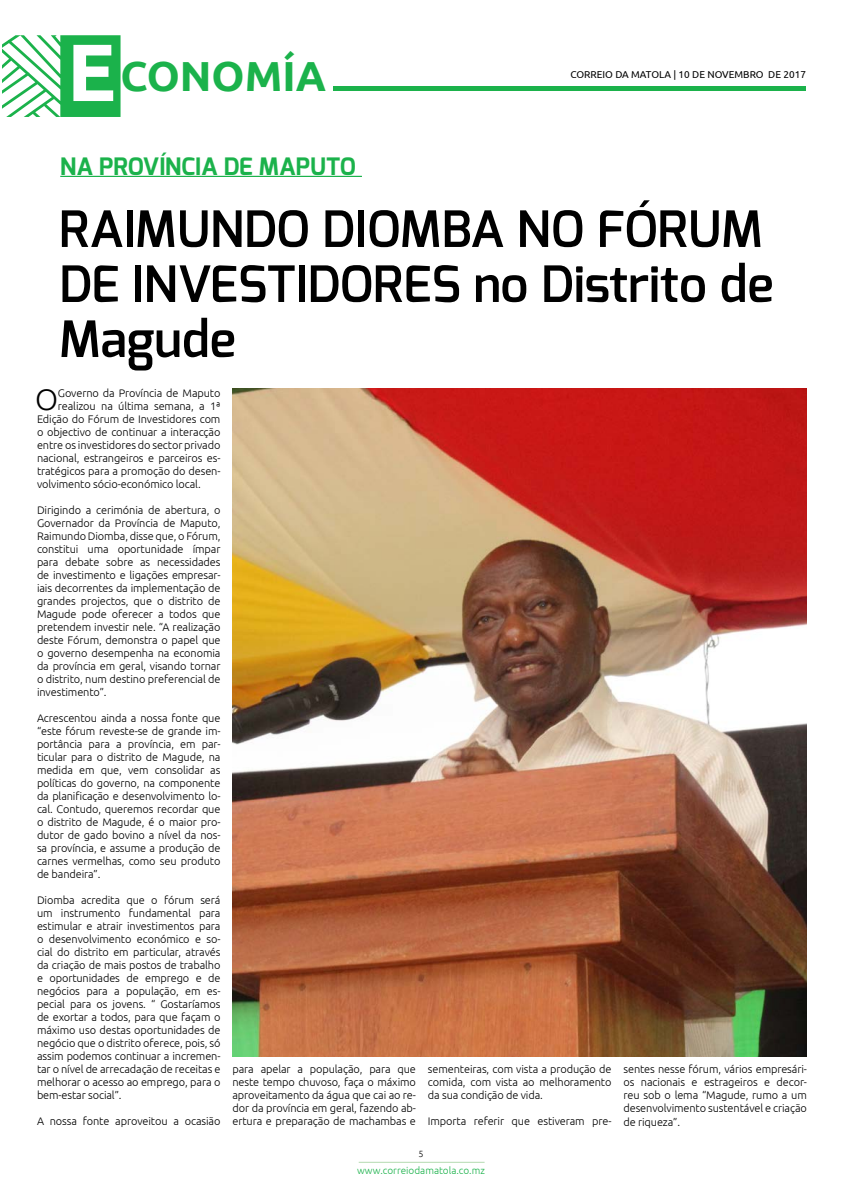
<style>
.page{position:relative;width:842px;height:1191px;background:#fff}
.page>*{position:absolute;margin:0;border:0;box-sizing:border-box;transform-origin:0 0}
.t1{font:600 50px/55px "Exo";color:#000}
.t2{font:700 42px "Ubuntu";color:#1bb24b}
.t3{font:300 29.8px "Ubuntu";color:#000}
.t4{font:700 24px "Exo";color:#1bb24b}
.t5{font:300 11px/13px "Ubuntu";letter-spacing:-.01em;color:#000;text-align:justify}
.t6{font:10px "Ubuntu";color:#000}
.t7{font:300 10px "Ubuntu";color:#1bb24b}
.t8{font:300 9px "Ubuntu";color:#000}
.s1{font-size:81px;color:#fff}
</style>
<div class="page">
<svg style="left:2px;top:35px;width:119px;height:82px"></svg>
<hr style="left:359px;top:1161px;width:126px;height:1px;background:#b4dbb0">
<div style="left:334px;top:86px;width:472px;height:5px;background:#1bb24b"></div>
<img style="left:232px;top:388px;width:575px;height:668px">
<hr style="left:60px;top:176px;width:302px;height:1px;background:#1bb24b">
<h2 class="t2" style="left:67px;top:51px;width:261px"><span class="s1">E</span>CONOMÍA</h2>
<h3 class="t4" style="left:60px;top:151px;width:297px">NA PROVÍNCIA DE MAPUTO</h3>
<p class="t6" style="left:570px;top:69px;width:237px">CORREIO DA MATOLA | 10 DE NOVEMBRO DE 2017</p>
<h1 class="t1" style="left:59px;top:201px;width:716px">RAIMUNDO DIOMBA NO FÓRUM<br>DE INVESTIDORES no Distrito de<br>Magude</h1>
<h3 class="t3" style="left:35px;top:381px;width:25px">O</h3>
<p class="t5" style="left:58px;top:386px;width:164px">Governo da Província de Maputo</p>
<p class="t5" style="left:58px;top:399px;width:164px">realizou na última semana, a 1ª</p>
<p class="t5" style="left:37px;top:412px;width:185px">Edição do Fórum de Investidores com</p>
<p class="t5" style="left:37px;top:425px;width:185px">o objectivo de continuar a interacção</p>
<p class="t5" style="left:37px;top:438px;width:185px">entre os investidores do sector privado</p>
<p class="t5" style="left:37px;top:451px;width:185px">nacional, estrangeiros e parceiros es-</p>
<p class="t5" style="left:37px;top:464px;width:185px">tratégicos para a promoção do desen-</p>
<p class="t5" style="left:37px;top:477px;width:165px">volvimento sócio-económico local.</p>
<p class="t5" style="left:37px;top:503px;width:185px">Dirigindo a cerimónia de abertura, o Governador da Província de Maputo, Raimundo Diomba, disse que, o Fórum, constitui uma oportunidade ímpar para debate sobre as necessidades de investimento e ligações empresar&shy;iais decorrentes da implementação de grandes projectos, que o distrito de Magude pode oferecer a todos que pretendem investir nele. “A realização deste Fórum, demonstra o papel que o governo desempenha na economia da província em geral, visando tornar o distrito, num destino preferencial de investimento”.</p>
<p class="t5" style="left:37px;top:711px;width:185px">Acrescentou ainda a nossa fonte que “este fórum reveste-se de grande im&shy;portância para a província, em par&shy;ticular para o distrito de Magude, na medida em que, vem consolidar as políticas do governo, na componente da planificação e desenvolvimento lo&shy;cal. Contudo, queremos recordar que o distrito de Magude, é o maior pro&shy;dutor de gado bovino a nível da nos&shy;sa província, e assume a produção de carnes vermelhas, como seu produto de bandeira”.</p>
<p class="t5" style="left:37px;top:893px;width:185px">Diomba acredita que o fórum será um instrumento fundamental para estimular e atrair investimentos para o desenvolvimento económico e so&shy;cial do distrito em particular, através da criação de mais postos de trabalho e oportunidades de emprego e de negócios para a população, em es&shy;pecial para os jovens. “ Gostaríamos de exortar a todos, para que façam o máximo uso destas oportunidades de negócio que o distrito oferece, pois, só assim podemos continuar a incremen&shy;tar o nível de arrecadação de receitas e melhorar o acesso ao emprego, para o bem-estar social”.</p>
<p class="t5" style="left:37px;top:1114px;width:185px">A nossa fonte aproveitou a ocasião</p>
<p class="t5" style="left:232px;top:1062px;width:185px">para apelar a população, para que neste tempo chuvoso, faça o máximo aproveitamento da água que cai ao re&shy;dor da província em geral, fazendo ab&shy;ertura e preparação de machambas e</p>
<p class="t5" style="left:428px;top:1062px;width:185px">sementeiras, com vista a produção de comida, com vista ao melhoramento da sua condição de vida.</p>
<p class="t5" style="left:428px;top:1114px;width:185px">Importa referir que estiveram pre-</p>
<p class="t8" style="left:418px;top:1148px;width:7px">5</p>
<p class="t7" style="left:357px;top:1164px;width:129px">www.correiodamatola.co.mz</p>
<p class="t5" style="left:623px;top:1062px;width:185px">sentes nesse fórum, vários empresári&shy;os nacionais e estrageiros e decor&shy;reu sob o lema “Magude, rumo a um desenvolvimento sustentável e criação de riqueza”.</p>
</div>
